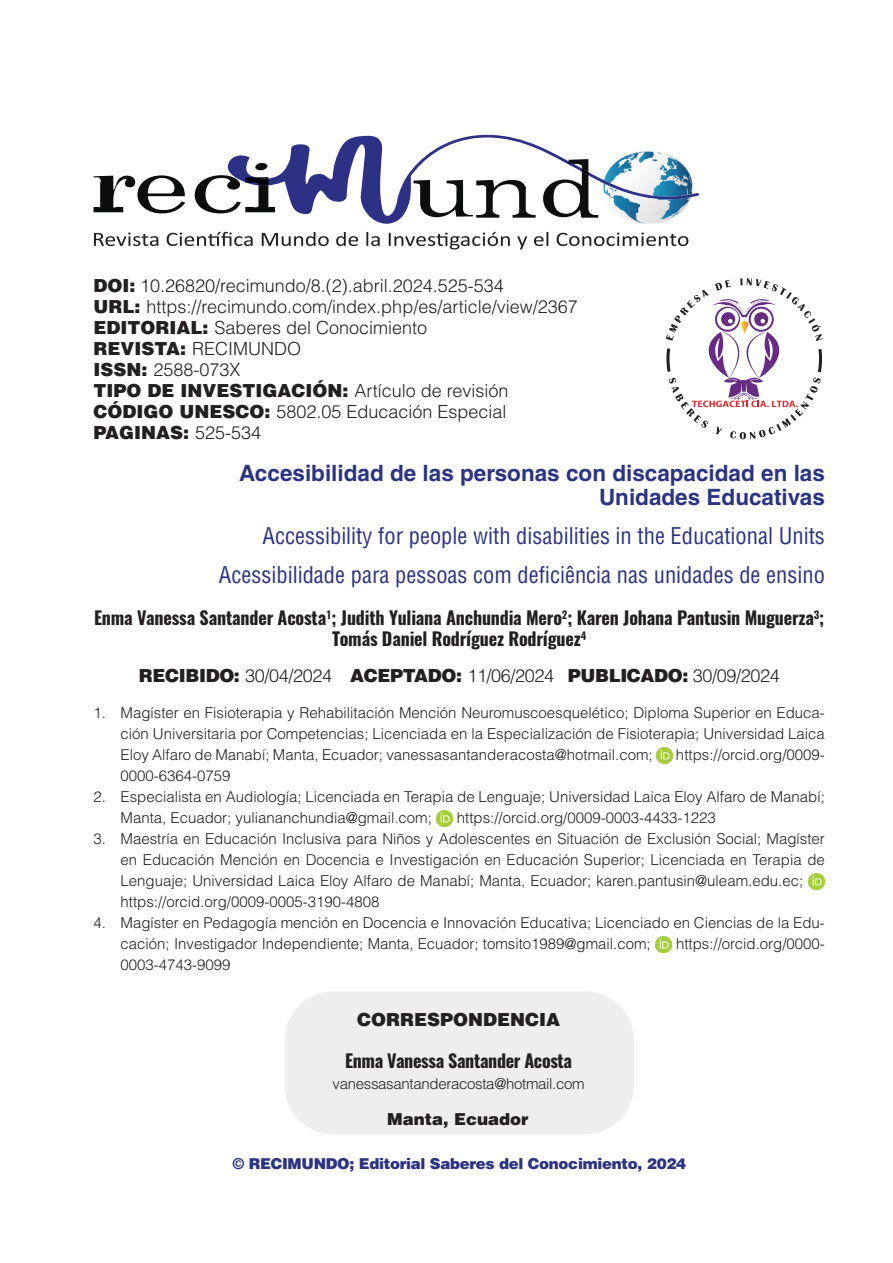
<style>
.page{position:relative;width:893px;height:1263px;background:#fff}
.page>*{position:absolute;margin:0;border:0;box-sizing:border-box;transform-origin:0 0}
.t1{font:condensed 22.5px "Helvetica LT Std";color:#2b3481}
.t2{font:700 22.5px "Helvetica LT Std";color:#2b3481}
.t3{font:300 18px "Helvetica LT Std";color:#231f20}
.t4{font:700 18px/21px "Oswald";letter-spacing:-.01em;color:#231f20;text-align:center}
.t5{font:900 18px "Helvetica LT Std";color:#231f20}
.t6{font:300 18px "Helvetica LT Std";letter-spacing:-.02em;color:#231f20}
.t7{font:900 16.5px "Helvetica LT Std";color:#231f20}
.t8{font:300 15px/21px "Helvetica LT Std";color:#231f20}
.t9{font:900 15px "Helvetica LT Std";letter-spacing:-.02em;color:#2b3481}
.t10{font:300 15px "Helvetica LT Std";letter-spacing:-.02em;color:#231f20}
.s1{font-weight:900}
.s2{font-weight:300}
</style>
<div class="page">
<svg style="left:94px;top:175px;width:91px;height:38px"></svg>
<svg style="left:195px;top:134px;width:504px;height:90px"></svg>
<svg style="left:94px;top:233px;width:64px;height:13px"></svg>
<svg style="left:167px;top:232px;width:86px;height:14px"></svg>
<svg style="left:262px;top:232px;width:67px;height:14px"></svg>
<svg style="left:336px;top:232px;width:22px;height:14px"></svg>
<svg style="left:366px;top:232px;width:14px;height:14px"></svg>
<svg style="left:389px;top:232px;width:121px;height:17px"></svg>
<svg style="left:517px;top:236px;width:10px;height:13px"></svg>
<svg style="left:534px;top:232px;width:14px;height:14px"></svg>
<svg style="left:557px;top:233px;width:131px;height:13px"></svg>
<img style="left:656px;top:748px;width:16px;height:15px">
<img style="left:437px;top:811px;width:15px;height:15px">
<img style="left:809px;top:874px;width:15px;height:15px">
<img style="left:656px;top:937px;width:15px;height:15px">
<div style="left:285px;top:991px;width:349px;height:143px;background:#edeeed;border-radius:49px"></div>
<svg style="left:666px;top:278px;width:157px;height:161px"></svg>
<p class="t3" style="left:94px;top:274px;width:412px"><span class="s1">DOI:</span> 10.26820/recimundo/8.(2).abril.2024.525-534</p>
<p class="t3" style="left:94px;top:295px;width:486px"><span class="s1">URL:</span> https://recimundo.com/index.php/es/article/view/2367</p>
<p class="t3" style="left:94px;top:316px;width:335px"><span class="s1">EDITORIAL:</span> Saberes del Conocimiento</p>
<p class="t3" style="left:94px;top:337px;width:209px"><span class="s1">REVISTA:</span> RECIMUNDO</p>
<p class="t3" style="left:94px;top:358px;width:149px"><span class="s1">ISSN:</span> 2588-073X</p>
<p class="t5" style="left:94px;top:378px;width:416px">TIPO DE INVESTIGACIÓN: <span class="s2">Artículo de revisión</span></p>
<p class="t3" style="left:94px;top:400px;width:415px"><span class="s1">CÓDIGO UNESCO:</span> 5802.05 Educación Especial</p>
<p class="t5" style="left:94px;top:420px;width:169px">PAGINAS: <span class="s2">525-534</span></p>
<p class="t2" style="left:239px;top:459px;width:587px">Accesibilidad de las personas con discapacidad en las</p>
<p class="t2" style="left:599px;top:483px;width:227px">Unidades Educativas</p>
<p class="t1" style="left:263px;top:521px;width:564px">Accessibility for people with disabilities in the Educational Units</p>
<p class="t1" style="left:219px;top:560px;width:607px">Acessibilidade para pessoas com deficiência nas unidades de ensino</p>
<p class="t4" style="left:94px;top:608px;width:732px">Enma Vanessa Santander Acosta<sup>1</sup>; Judith Yuliana Anchundia Mero<sup>2</sup>; Karen Johana Pantusin Muguerza<sup>3</sup>;<br>Tomás Daniel Rodríguez Rodríguez<sup>4</sup></p>
<p class="t6" style="left:139px;top:664px;width:642px"><span class="s1">RECIBIDO:</span> 30/04/2024 <span class="s1">ACEPTADO:</span> 11/06/2024 <span class="s1">PUBLICADO:</span> 30/09/2024</p>
<p class="t8" style="left:121px;top:702px;width:706px;text-align:justify;text-indent:-27px">1. Magíster en Fisioterapia y Rehabilitación Mención Neuromuscoesquelético; Diploma Superior en Educa&shy;ción Universitaria por Competencias; Licenciada en la Especialización de Fisioterapia; Universidad Laica Eloy Alfaro de Manabí; Manta, Ecuador; vanessasantanderacosta@hotmail.com;</p>
<p class="t8" style="left:676px;top:744px;width:150px">https://orcid.org/0009-</p>
<p class="t8" style="left:121px;top:765px;width:112px">0000-6364-0759</p>
<p class="t8" style="left:121px;top:786px;width:706px;text-indent:-27px">2. Especialista en Audiología; Licenciada en Terapia de Lenguaje; Universidad Laica Eloy Alfaro de Manabí;<br>Manta, Ecuador; yuliananchundia@gmail.com;</p>
<p class="t8" style="left:457px;top:807px;width:261px">https://orcid.org/0009-0003-4433-1223</p>
<p class="t8" style="left:121px;top:828px;width:706px;text-indent:-27px">3. Maestría en Educación Inclusiva para Niños y Adolescentes en Situación de Exclusión Social; Magíster en Educación Mención en Docencia e Investigación en Educación Superior; Licenciada en Terapia de Lenguaje; Universidad Laica Eloy Alfaro de Manabí; Manta, Ecuador; karen.pantusin@uleam.edu.ec; https://orcid.org/0009-0005-3190-4808</p>
<p class="t8" style="left:121px;top:912px;width:706px;text-indent:-27px">4. Magíster en Pedagogía mención en Docencia e Innovación Educativa; Licenciado en Ciencias de la Edu&shy;cación; Investigador Independiente; Manta, Ecuador; tomsito1989@gmail.com;</p>
<p class="t8" style="left:676px;top:933px;width:150px">https://orcid.org/0000-</p>
<p class="t8" style="left:121px;top:954px;width:112px">0003-4743-9099</p>
<p class="t5" style="left:357px;top:1008px;width:204px">CORRESPONDENCIA</p>
<p class="t4" style="left:345px;top:1051px;width:229px">Enma Vanessa Santander Acosta</p>
<p class="t10" style="left:332px;top:1074px;width:254px">vanessasantanderacosta@hotmail.com</p>
<p class="t7" style="left:387px;top:1108px;width:143px">Manta, Ecuador</p>
<p class="t9" style="left:232px;top:1154px;width:455px">© RECIMUNDO; Editorial Saberes del Conocimiento, 2024</p>
</div>
